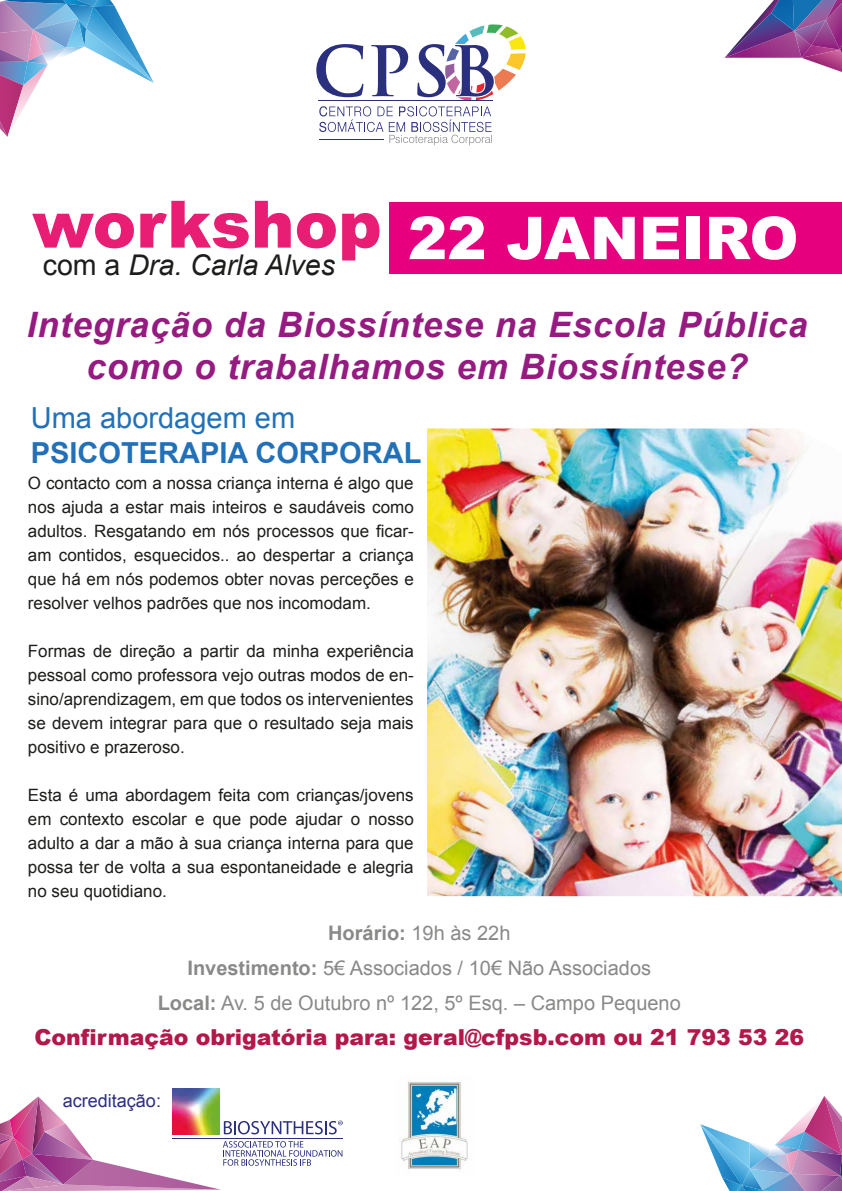
<style>
.page{position:relative;width:842px;height:1191px;background:#fff}
.page>*{position:absolute;margin:0;border:0;box-sizing:border-box;transform-origin:0 0}
.t1{font:900 65.3px "Arial";color:#e71e73}
.t2{font:italic 700 35px/42px "Arial";letter-spacing:.025em;color:#951b81;text-align:center}
.t3{font:700 29px "Arial";color:#2271b8}
.t4{font:29px "Arial";color:#2271b8}
.t5{font:italic 28.5px "Arial";color:#1d1d1b}
.t6{font:900 22px "Arial";color:#b21849}
.t7{font:20px/35px "Arial";color:#898988;text-align:center}
.t8{font:18px "Arial";color:#2d2e84}
.t9{font:17px/24px "Arial";color:#1d1d1b;text-align:justify}
.s1{font-style:normal}
.s2{font-weight:700}
</style>
<div class="page">
<div style="left:390px;top:202px;width:452px;height:71px;background:#e6007d"></div>
<svg style="left:316px;top:24px;width:210px;height:121px"></svg>
<hr style="left:319px;top:139px;width:65px;height:1px;background:#2b307e">
<img style="left:173px;top:1088px;width:46px;height:8px">
<img style="left:401px;top:1081px;width:67px;height:88px">
<svg style="left:0;top:0;width:154px;height:137px"></svg>
<svg style="left:725px;top:0;width:117px;height:72px"></svg>
<svg style="left:0;top:1096px;width:343px;height:95px"></svg>
<svg style="left:700px;top:1096px;width:142px;height:95px"></svg>
<img style="left:427px;top:428px;width:415px;height:468px">
<h1 class="t1" style="left:32px;top:177px;width:351px">workshop</h1>
<h3 class="t5" style="left:43px;top:247px;width:757px"><span class="s1">com a</span> Dra. Carla Alves <sup>22</sup> <sup>JANEIRO</sup></h3>
<h2 class="t2" style="left:27px;top:304px;width:782px">Integração da Biossíntese na Escola Pública como o trabalhamos em Biossíntese?</h2>
<h3 class="t4" style="left:31px;top:398px;width:266px">Uma abordagem em</h3>
<h3 class="t3" style="left:31px;top:432px;width:392px">PSICOTERAPIA CORPORAL</h3>
<p class="t9" style="left:28px;top:471px;width:387px">O contacto com a nossa criança interna é algo que nos ajuda a estar mais inteiros e saudáveis como adultos. Resgatando em nós processos que ficar&shy;am contidos, esquecidos.. ao despertar a criança que há em nós podemos obter novas perceções e resolver velhos padrões que nos incomodam.</p>
<p class="t9" style="left:28px;top:639px;width:387px">Formas de direção a partir da minha experiência pessoal como professora vejo outras modos de en&shy;sino/aprendizagem, em que todos os intervenientes se devem integrar para que o resultado seja mais positivo e prazeroso.</p>
<p class="t9" style="left:28px;top:783px;width:387px">Esta é uma abordagem feita com crianças/jovens em contexto escolar e que pode ajudar o nosso adulto a dar a mão à sua criança interna para que possa ter de volta a sua espontaneidade e alegria no seu quotidiano.</p>
<p class="t7" style="left:158px;top:915px;width:525px"><span class="s2">Horário:</span> 19h às 22h<br><span class="s2">Investimento:</span> 5€ Associados / 10€ Não Associados<br><span class="s2">Local:</span> Av. 5 de Outubro nº 122, 5º Esq. – Campo Pequeno</p>
<p class="t6" style="left:34px;top:1021px;width:771px">Confirmação obrigatória para: geral@cfpsb.com ou 21 793 53 26</p>
<p class="t8" style="left:63px;top:1087px;width:100px">acreditação:</p>
</div>
